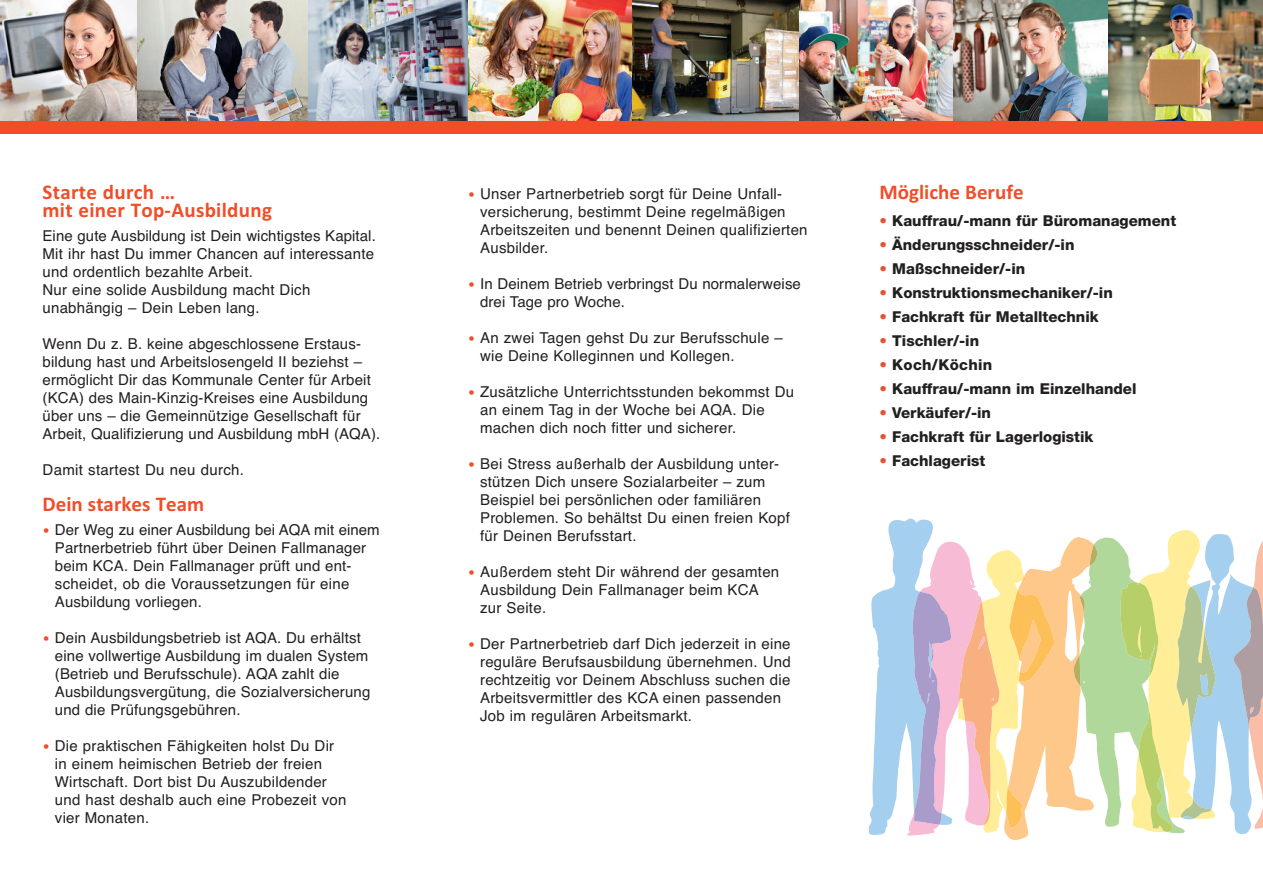
<style>
.page{position:relative;width:1263px;height:893px;background:#fff}
.page>*{position:absolute;margin:0;border:0;box-sizing:border-box;transform-origin:0 0}
.t1{font:700 21px/18px "Calibri";letter-spacing:.015em;color:#f04d28}
.t2{font:15px/18px "Helvetica";letter-spacing:.015em;color:#231f20}
.t3{font:800 15px "Helvetica Neue";color:#231f20}
.t4{font:800 15px "Helvetica Neue";letter-spacing:.02em;color:#231f20}
.s1{font-size:21px;color:#f04d28}
.s2{color:#f04d28}
</style>
<div class="page">
<img style="left:307px;top:0;width:162px;height:121px">
<img style="left:469px;top:0;width:164px;height:121px">
<img style="left:633px;top:0;width:166px;height:121px">
<img style="left:0;top:0;width:138px;height:121px">
<img style="left:799px;top:0;width:154px;height:121px">
<img style="left:953px;top:0;width:155px;height:121px">
<img style="left:1108px;top:0;width:155px;height:121px">
<img style="left:138px;top:0;width:169px;height:121px">
<div style="left:0;top:121px;width:1263px;height:13px;background:#f04d28"></div>
<svg style="left:869px;top:519px;width:394px;height:321px"></svg>
<h1 class="t1" style="left:43px;top:182px;width:231px">Starte durch …<br>mit einer Top-Ausbildung</h1>
<p class="t2" style="left:43px;top:226px;width:335px">Eine gute Ausbildung ist Dein wichtigstes Kapital.<br>Mit ihr hast Du immer Chancen auf interessante und ordentlich bezahlte Arbeit.<br>Nur eine solide Ausbildung macht Dich unabhängig – Dein Leben lang.</p>
<p class="t2" style="left:43px;top:334px;width:339px">Wenn Du z. B. keine abgeschlossene Erstaus&shy;bildung hast und Arbeitslosengeld II beziehst – ermöglicht Dir das Kommunale Center für Arbeit (KCA) des Main-Kinzig-Kreises eine Ausbildung über uns – die Gemeinnützige Gesellschaft für Arbeit, Qualifizierung und Ausbildung mbH (AQA).</p>
<p class="t2" style="left:43px;top:460px;width:203px">Damit startest Du neu durch.</p>
<h1 class="t1" style="left:43px;top:494px;width:163px">Dein starkes Team</h1>
<p class="t2" style="left:55px;top:520px;width:326px;text-indent:-12px"><span class="s1">•</span> Der Weg zu einer Ausbildung bei AQA mit einem Partnerbetrieb führt über Deinen Fallmanager beim KCA. Dein Fallmanager prüft und ent&shy;scheidet, ob die Voraussetzungen für eine Ausbildung vorliegen.</p>
<p class="t2" style="left:55px;top:628px;width:317px;text-indent:-12px"><span class="s1">•</span> Dein Ausbildungsbetrieb ist AQA. Du erhältst eine vollwertige Ausbildung im dualen System (Betrieb und Berufsschule). AQA zahlt die Ausbildungsvergütung, die Sozialversicherung und die Prüfungsgebühren.</p>
<p class="t2" style="left:55px;top:736px;width:293px;text-indent:-12px"><span class="s1">•</span> Die praktischen Fähigkeiten holst Du Dir in einem heimischen Betrieb der freien Wirtschaft. Dort bist Du Auszubildender und hast deshalb auch eine Probezeit von vier Monaten.</p>
<p class="t2" style="left:480px;top:184px;width:329px;text-indent:-12px"><span class="s1">•</span> Unser Partnerbetrieb sorgt für Deine Unfall&shy;versicherung, bestimmt Deine regelmäßigen Arbeitszeiten und benennt Deinen qualifizierten Ausbilder.</p>
<p class="t2" style="left:480px;top:274px;width:322px;text-indent:-12px"><span class="s1">•</span> In Deinem Betrieb verbringst Du normalerweise drei Tage pro Woche.</p>
<p class="t2" style="left:480px;top:328px;width:304px;text-indent:-12px"><span class="s1">•</span> An zwei Tagen gehst Du zur Berufsschule – wie Deine Kolleginnen und Kollegen.</p>
<p class="t2" style="left:480px;top:382px;width:316px;text-indent:-12px"><span class="s1">•</span> Zusätzliche Unterrichtsstunden bekommst Du an einem Tag in der Woche bei AQA. Die machen dich noch fitter und sicherer.</p>
<p class="t2" style="left:480px;top:454px;width:311px;text-indent:-12px"><span class="s1">•</span> Bei Stress außerhalb der Ausbildung unter&shy;stützen Dich unsere Sozialarbeiter – zum Beispiel bei persönlichen oder familiären Problemen. So behältst Du einen freien Kopf für Deinen Berufsstart.</p>
<p class="t2" style="left:480px;top:562px;width:301px;text-indent:-12px"><span class="s1">•</span> Außerdem steht Dir während der gesamten<br>Ausbildung Dein Fallmanager beim KCA zur Seite.</p>
<p class="t2" style="left:480px;top:634px;width:312px;text-indent:-12px"><span class="s1">•</span> Der Partnerbetrieb darf Dich jederzeit in eine reguläre Berufsausbildung übernehmen. Und rechtzeitig vor Deinem Abschluss suchen die Arbeitsvermittler des KCA einen passenden Job im regulären Arbeitsmarkt.</p>
<h1 class="t1" style="left:879px;top:182px;width:146px">Mögliche Berufe</h1>
<p class="t3" style="left:879px;top:215px;width:298px"><span class="s2">•</span> Kauffrau/-mann für Büromanagement</p>
<p class="t3" style="left:879px;top:239px;width:196px"><span class="s2">•</span> Änderungsschneider/-in</p>
<p class="t3" style="left:879px;top:263px;width:147px"><span class="s2">•</span> Maßschneider/-in</p>
<p class="t3" style="left:879px;top:287px;width:235px"><span class="s2">•</span> Konstruktionsmechaniker/-in</p>
<p class="t3" style="left:879px;top:311px;width:221px"><span class="s2">•</span> Fachkraft für Metalltechnik</p>
<p class="t3" style="left:879px;top:335px;width:101px"><span class="s2">•</span> Tischler/-in</p>
<p class="t4" style="left:879px;top:359px;width:114px"><span class="s2">•</span> Koch/Köchin</p>
<p class="t3" style="left:879px;top:383px;width:258px"><span class="s2">•</span> Kauffrau/-mann im Einzelhandel</p>
<p class="t3" style="left:879px;top:407px;width:113px"><span class="s2">•</span> Verkäufer/-in</p>
<p class="t3" style="left:879px;top:431px;width:215px"><span class="s2">•</span> Fachkraft für Lagerlogistik</p>
<p class="t3" style="left:879px;top:455px;width:107px"><span class="s2">•</span> Fachlagerist</p>
</div>
